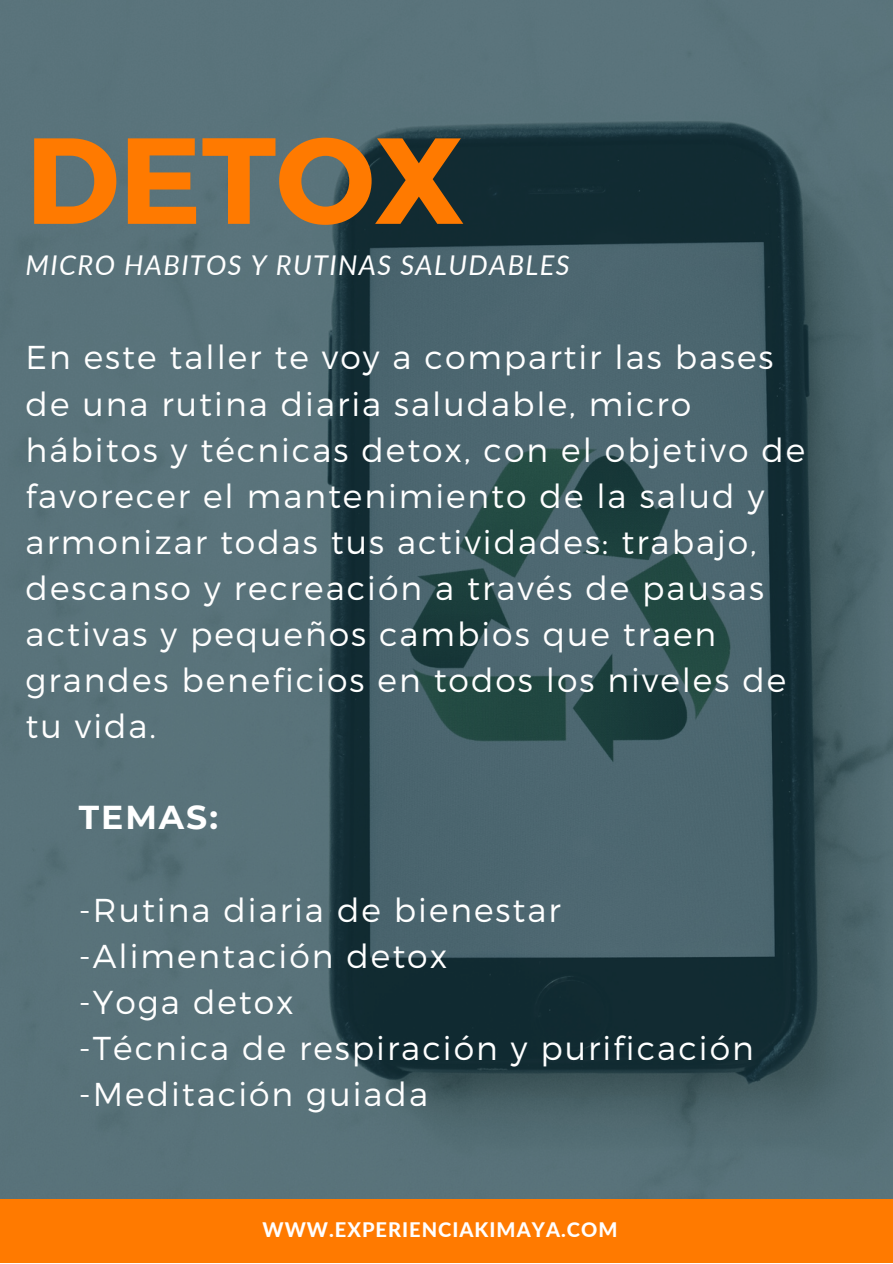
<style>
.page{position:relative;width:893px;height:1264px;background:#fff}
.page>*{position:absolute;margin:0;border:0;box-sizing:border-box;transform-origin:0 0}
.t1{font:700 122.1px "Montserrat";color:#ff7a00}
.t2{font:300 33px/46px "Montserrat";letter-spacing:.06em;color:#fff}
.t3{font:700 33px "Montserrat";letter-spacing:.06em;color:#fff}
.t4{font:italic 27.3px "Lato";letter-spacing:.05em;color:#fff}
.t5{font:800 20.1px "Lato";letter-spacing:.05em;color:#fff}
</style>
<div class="page">
<img style="left:0;top:0;width:892px;height:1199px">
<div style="left:0;top:1199px;width:892px;height:63px;background:#ff7a00"></div>
<h1 class="t1" style="left:26px;top:101px;width:440px">DETOX</h1>
<p class="t4" style="left:26px;top:248px;width:545px">MICRO HABITOS Y RUTINAS SALUDABLES</p>
<p class="t2" style="left:26px;top:333px;width:781px">En este taller te voy a compartir las bases de una rutina diaria saludable, micro hábitos y técnicas detox, con el objetivo de favorecer el mantenimiento de la salud y armonizar todas tus actividades: trabajo, descanso y recreación a través de pausas activas y pequeños cambios que traen grandes beneficios en todos los niveles de tu vida.</p>
<p class="t3" style="left:79px;top:796px;width:141px">TEMAS:</p>
<p class="t2" style="left:79px;top:885px;width:676px">-Rutina diaria de bienestar -Alimentación detox<br>-Yoga detox<br>-Técnica de respiración y purificación -Meditación guiada</p>
<p class="t5" style="left:262px;top:1217px;width:356px">WWW.EXPERIENCIAKIMAYA.COM</p>
</div>
